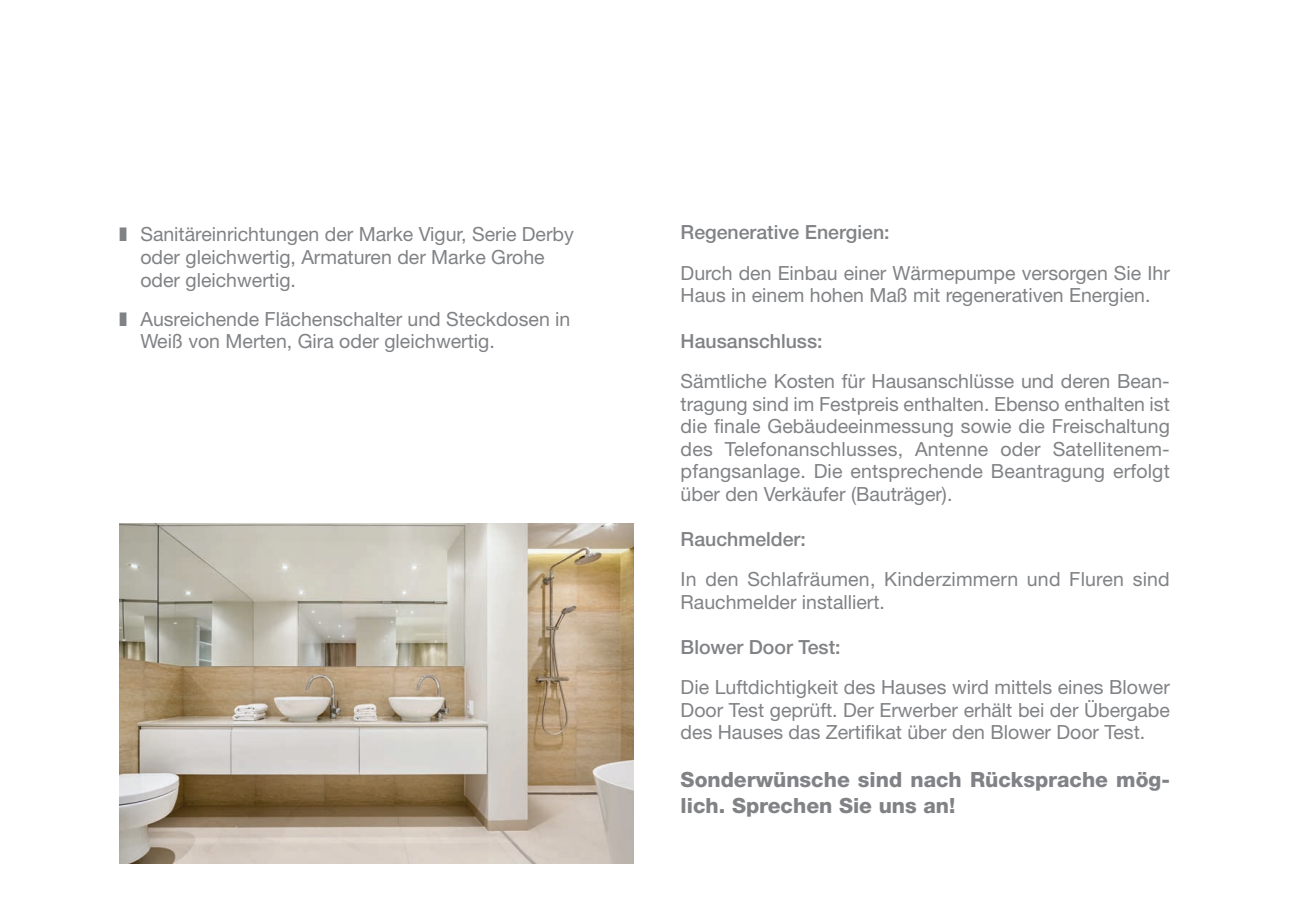
<style>
.page{position:relative;width:1289px;height:919px;background:#fff}
.page>*{position:absolute;margin:0;border:0;box-sizing:border-box;transform-origin:0 0}
.t1{font:800 21px/25.5px "Helvetica Neue";color:#808285}
.t2{font:19.5px/22.5px "Helvetica Neue";color:#808285}
.t3{font:500 19.5px "Helvetica Neue";color:#808285}
</style>
<div class="page">
<img style="left:119px;top:523px;width:515px;height:340px">
<p class="t2" style="left:140px;top:225px;width:435px;text-indent:-21px">❚ Sanitäreinrichtungen der Marke Vigur, Serie Derby oder gleichwertig, Armaturen der Marke Grohe oder gleichwertig.</p>
<p class="t2" style="left:140px;top:309px;width:431px;text-indent:-21px">❚ Ausreichende Flächenschalter und Steckdosen in<br>Weiß von Merten, Gira oder gleichwertig.</p>
<p class="t3" style="left:680px;top:225px;width:210px">Regenerative Energien:</p>
<p class="t2" style="left:680px;top:263px;width:490px">Durch den Einbau einer Wärmepumpe versorgen Sie Ihr<br>Haus in einem hohen Maß mit regenerativen Energien.</p>
<p class="t3" style="left:680px;top:333px;width:143px">Hausanschluss:</p>
<p class="t2" style="left:680px;top:372px;width:490px;text-align:justify">Sämtliche Kosten für Hausanschlüsse und deren Bean&shy;tragung sind im Festpreis enthalten. Ebenso enthalten ist die finale Gebäudeeinmessung sowie die Freischaltung des Telefonanschlusses, Antenne oder Satellitenem&shy;pfangsanlage. Die entsprechende Beantragung erfolgt über den Verkäufer (Bauträger).</p>
<p class="t3" style="left:680px;top:531px;width:127px">Rauchmelder:</p>
<p class="t2" style="left:680px;top:570px;width:490px">In den Schlafräumen, Kinderzimmern und Fluren sind<br>Rauchmelder installiert.</p>
<p class="t3" style="left:680px;top:639px;width:161px">Blower Door Test:</p>
<p class="t2" style="left:680px;top:678px;width:490px;text-align:justify">Die Luftdichtigkeit des Hauses wird mittels eines Blower Door Test geprüft. Der Erwerber erhält bei der Übergabe des Hauses das Zertifikat über den Blower Door Test.</p>
<p class="t1" style="left:680px;top:768px;width:490px">Sonderwünsche sind nach Rücksprache mög&shy;lich. Sprechen Sie uns an!</p>
</div>
